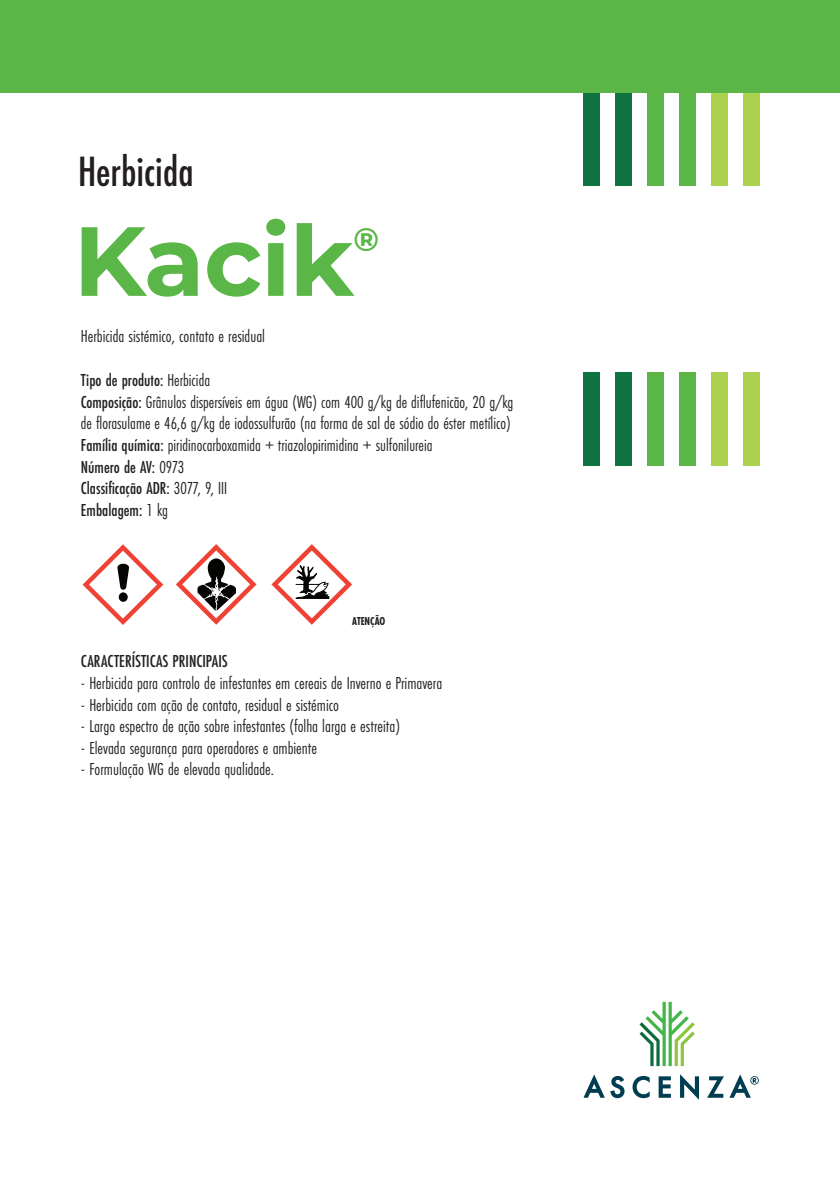
<style>
.page{position:relative;width:840px;height:1191px;background:#fff}
.page>*{position:absolute;margin:0;border:0;box-sizing:border-box;transform-origin:0 0}
.t1{font:700 98px "Montserrat";letter-spacing:-.01em;color:#5bb648}
.t2{font:500 44px "Futura PT Cond";color:#231f20}
.t3{font:700 32.6px "Montserrat";color:#5bb648}
.t4{font:18px/21.6px "Futura PT Cond";color:#231f20}
.t5{font:500 18px "Futura PT Cond";color:#231f20}
.t6{font:700 12px "Futura PT Cond";color:#231f20;scale:.9 1}
.s1{font-weight:500}
</style>
<div class="page">
<div style="left:583px;top:93px;width:17px;height:93px;background:#0f7441"></div>
<div style="left:615px;top:93px;width:17px;height:93px;background:#0f7441"></div>
<div style="left:647px;top:93px;width:17px;height:93px;background:#5bb648"></div>
<div style="left:678px;top:93px;width:17px;height:93px;background:#5bb648"></div>
<div style="left:710px;top:93px;width:17px;height:93px;background:#abd14f"></div>
<div style="left:742px;top:93px;width:17px;height:93px;background:#abd14f"></div>
<div style="left:583px;top:372px;width:17px;height:94px;background:#0f7441"></div>
<div style="left:615px;top:372px;width:17px;height:94px;background:#0f7441"></div>
<div style="left:647px;top:372px;width:17px;height:94px;background:#5bb648"></div>
<div style="left:678px;top:372px;width:17px;height:94px;background:#5bb648"></div>
<div style="left:710px;top:372px;width:17px;height:94px;background:#abd14f"></div>
<div style="left:742px;top:372px;width:17px;height:94px;background:#abd14f"></div>
<div style="left:0;top:0;width:839px;height:93px;background:#5bb648"></div>
<svg style="left:639px;top:1001px;width:55px;height:65px"></svg>
<svg style="left:610px;top:1076px;width:14px;height:22px"></svg>
<svg style="left:632px;top:1076px;width:17px;height:22px"></svg>
<svg style="left:658px;top:1076px;width:12px;height:21px"></svg>
<svg style="left:680px;top:1074px;width:18px;height:25px"></svg>
<svg style="left:707px;top:1076px;width:16px;height:21px"></svg>
<svg style="left:584px;top:1074px;width:20px;height:23px"></svg>
<svg style="left:729px;top:1074px;width:29px;height:23px"></svg>
<svg style="left:271px;top:544px;width:81px;height:81px"></svg>
<svg style="left:82px;top:544px;width:81px;height:81px"></svg>
<svg style="left:176px;top:544px;width:80px;height:81px"></svg>
<h2 class="t2" style="left:78px;top:146px;width:117px">Herbicida</h2>
<h1 class="t1" style="left:73px;top:190px;width:282px">Kacik</h1>
<h3 class="t3" style="left:353px;top:216px;width:27px">®</h3>
<p class="t4" style="left:81px;top:325px;width:186px">Herbicida sistémico, contato e residual</p>
<p class="t4" style="left:81px;top:369px;width:434px"><span class="s1">Tipo de produto:</span> Herbicida<br><span class="s1">Composição:</span> Grânulos dispersíveis em água (WG) com 400 g/kg de diflufenicão, 20 g/kg de florasulame e 46,6 g/kg de iodossulfurão (na forma de sal de sódio do éster metílico)<br><span class="s1">Família química:</span> piridinocarboxamida + triazolopirimidina + sulfonilureia<br><span class="s1">Número de AV:</span> 0973<br><span class="s1">Classificação ADR:</span> 3077, 9, III<br><span class="s1">Embalagem:</span> 1 kg</p>
<p class="t6" style="left:352px;top:614px;width:38px">ATENÇÃO</p>
<p class="t5" style="left:81px;top:651px;width:148px">CARACTERÍSTICAS PRINCIPAIS</p>
<p class="t4" style="left:81px;top:672px;width:362px">- Herbicida para controlo de infestantes em cereais de Inverno e Primavera</p>
<p class="t4" style="left:81px;top:694px;width:259px">- Herbicida com ação de contato, residual e sistémico</p>
<p class="t4" style="left:81px;top:715px;width:320px">- Largo espectro de ação sobre infestantes (folha larga e estreita)</p>
<p class="t4" style="left:81px;top:737px;width:237px">- Elevada segurança para operadores e ambiente</p>
<p class="t4" style="left:81px;top:758px;width:194px">- Formulação WG de elevada qualidade.</p>
</div>
